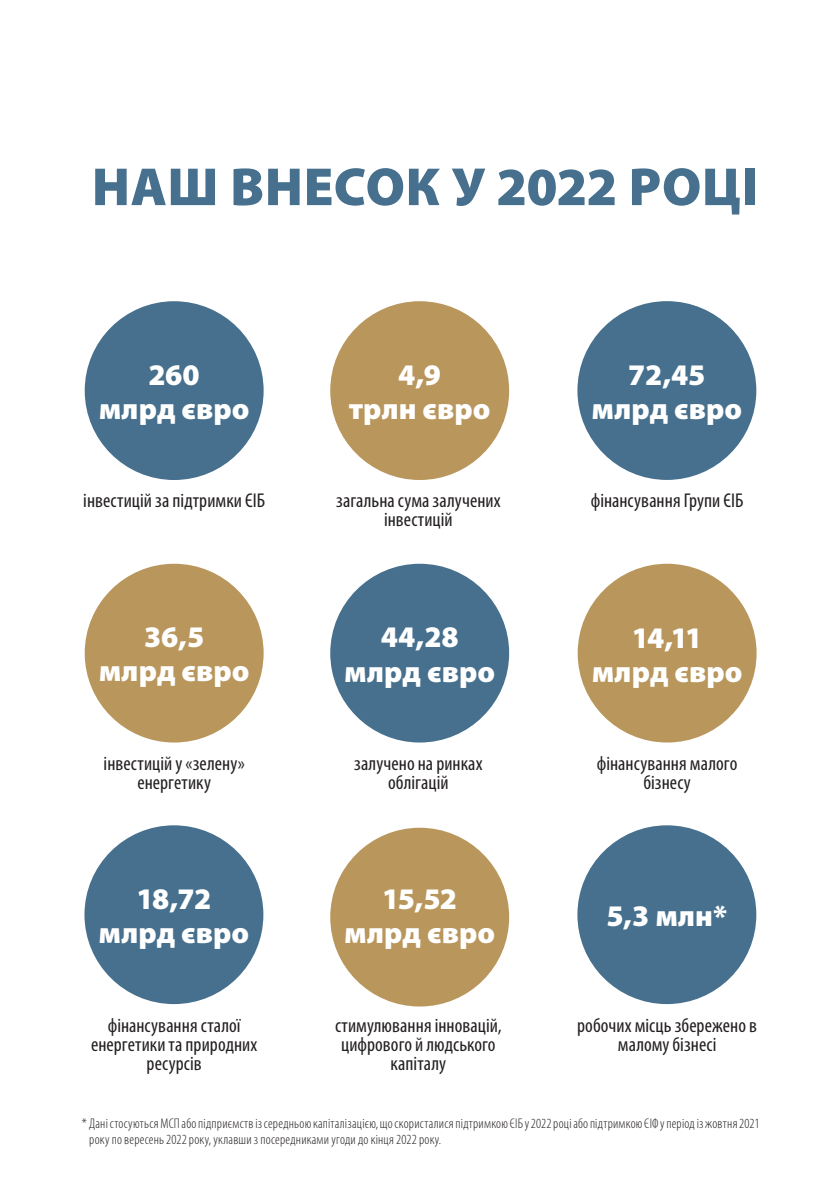
<style>
.page{position:relative;width:840px;height:1191px;background:#fff}
.page>*{position:absolute;margin:0;border:0;box-sizing:border-box;transform-origin:0 0}
.Titre{font:900 54px "Myriad Pro";letter-spacing:.01em;color:#46708d}
.Texte_Blanc_Bulle{font:900 30px/34px "Myriad Pro";letter-spacing:.005em;color:#fff;text-align:center}
.texte_sous_bubble{font:condensed 20px/19px "Myriad Pro";letter-spacing:.005em;color:#231f20;text-align:center}
.texte_sous_bubble-2{font:300 condensed 14px/16px "Myriad Pro";letter-spacing:.015em;color:#231f20}
</style>
<div class="page">
<div style="left:85px;top:301px;width:178px;height:179px;background:#46708d;border-radius:50%"></div>
<div style="left:577px;top:301px;width:178px;height:179px;background:#46708d;border-radius:50%"></div>
<div style="left:330px;top:301px;width:179px;height:179px;background:#b9965c;border-radius:50%"></div>
<div style="left:85px;top:564px;width:178px;height:178px;background:#b9965c;border-radius:50%"></div>
<div style="left:577px;top:564px;width:179px;height:178px;background:#b9965c;border-radius:50%"></div>
<div style="left:330px;top:564px;width:179px;height:178px;background:#46708d;border-radius:50%"></div>
<div style="left:84px;top:825px;width:179px;height:179px;background:#46708d;border-radius:50%"></div>
<div style="left:577px;top:825px;width:178px;height:179px;background:#46708d;border-radius:50%"></div>
<div style="left:330px;top:827px;width:179px;height:179px;background:#b9965c;border-radius:50%"></div>
<p class="Titre" style="left:92px;top:156px;width:667px">НАШ ВНЕСОК У 2022 РОЦІ</p>
<p class="Texte_Blanc_Bulle" style="left:99px;top:358px;width:152px">260<br>млрд євро</p>
<p class="Texte_Blanc_Bulle" style="left:348px;top:358px;width:143px">4,9<br>трлн євро</p>
<p class="Texte_Blanc_Bulle" style="left:591px;top:358px;width:152px">72,45 млрд євро</p>
<p class="texte_sous_bubble" style="left:83px;top:491px;width:183px">інвестицій за підтримки ЄІБ</p>
<p class="texte_sous_bubble" style="left:336px;top:491px;width:166px">загальна сума залучених інвестицій</p>
<p class="texte_sous_bubble" style="left:590px;top:491px;width:154px">фінансування Групи ЄІБ</p>
<p class="Texte_Blanc_Bulle" style="left:99px;top:620px;width:152px">36,5<br>млрд євро</p>
<p class="Texte_Blanc_Bulle" style="left:344px;top:620px;width:152px">44,28 млрд євро</p>
<p class="Texte_Blanc_Bulle" style="left:591px;top:621px;width:152px">14,11 млрд євро</p>
<p class="texte_sous_bubble" style="left:104px;top:753px;width:143px">інвестицій у «зелену» енергетику</p>
<p class="Texte_Blanc_Bulle" style="left:98px;top:882px;width:152px">18,72 млрд євро</p>
<p class="texte_sous_bubble" style="left:91px;top:1015px;width:168px">фінансування сталої енергетики та природних ресурсів</p>
<p class="texte_sous_bubble" style="left:354px;top:753px;width:130px">залучено на ринках облігацій</p>
<p class="Texte_Blanc_Bulle" style="left:344px;top:881px;width:152px">15,52 млрд євро</p>
<p class="texte_sous_bubble" style="left:335px;top:1015px;width:168px">стимулювання інновацій, цифрового й людського капіталу</p>
<p class="texte_sous_bubble" style="left:596px;top:753px;width:142px">фінансування малого бізнесу</p>
<p class="Texte_Blanc_Bulle" style="left:606px;top:899px;width:122px">5,3 млн*</p>
<p class="texte_sous_bubble" style="left:577px;top:1015px;width:181px">робочих місць збережено в малому бізнесі</p>
<p class="texte_sous_bubble-2" style="left:89px;top:1115px;width:671px;text-indent:-7px">* Дані стосуються МСП або підприємств із середньою капіталізацією, що скористалися підтримкою ЄІБ у 2022 році або підтримкою ЄІФ у період із жовтня 2021 року по вересень 2022 року, уклавши з посередниками угоди до кінця 2022 року.</p>
</div>
